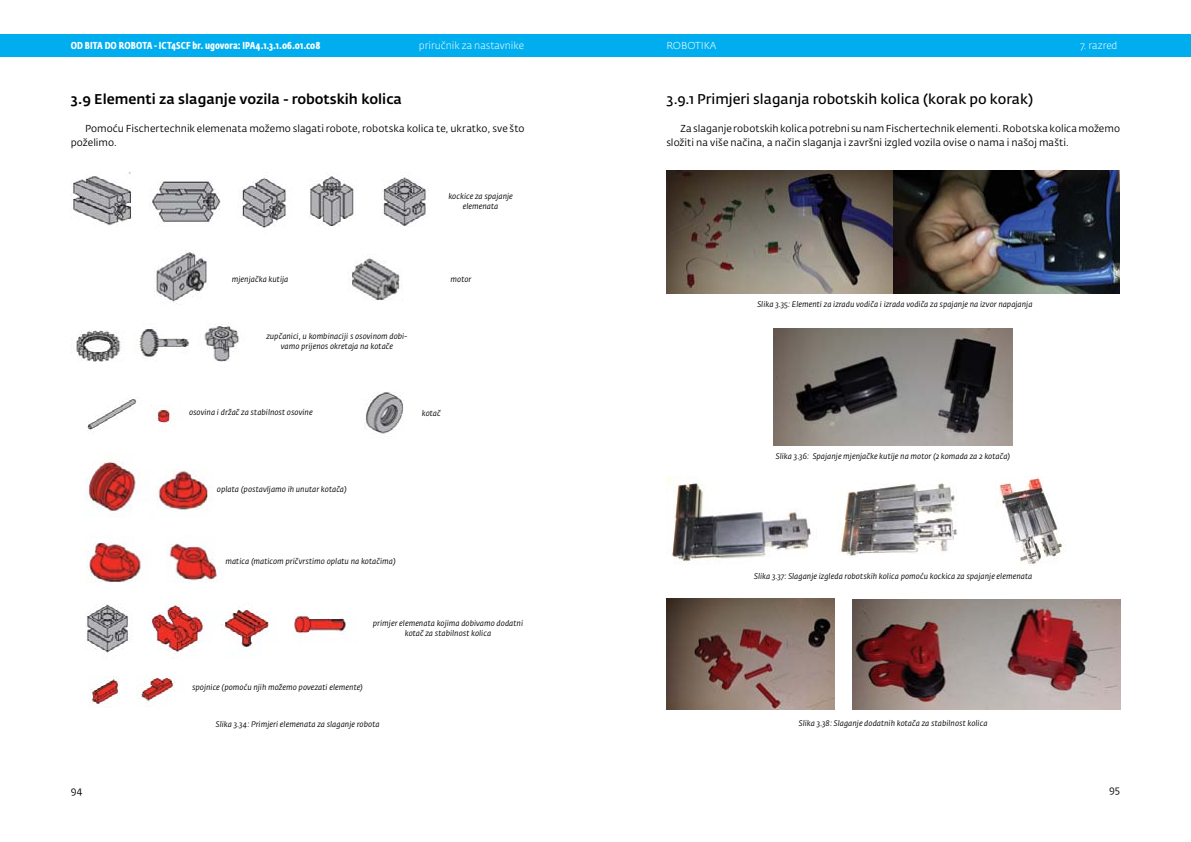
<style>
.page{position:relative;width:1191px;height:842px;background:#fff}
.page>*{position:absolute;margin:0;border:0;box-sizing:border-box;transform-origin:0 0}
.t1{font:14px "Fedra Sans Std";color:#000}
.t2{font:500 14px "Fedra Sans Std";color:#000}
.t3{font:10px/14px "Fedra Sans Std";color:#000}
.t4{font:700 10px "Fedra Sans Cond Std";letter-spacing:.005em;color:#fff}
.t5{font:300 10px "Fedra Sans Std";color:#fff}
.t6{font:italic 8px/10px "Fedra Sans Std";letter-spacing:.005em;color:#000;text-align:center}
</style>
<div class="page">
<div style="left:595px;top:34px;width:596px;height:23px;background:#00aeef"></div>
<div style="left:0;top:34px;width:595px;height:23px;background:#00aeef"></div>
<img style="left:154px;top:250px;width:53px;height:54px">
<img style="left:348px;top:258px;width:55px;height:43px">
<img style="left:364px;top:392px;width:40px;height:42px">
<img style="left:71px;top:171px;width:358px;height:57px">
<img style="left:76px;top:324px;width:163px;height:38px">
<img style="left:87px;top:397px;width:88px;height:34px">
<img style="left:84px;top:455px;width:129px;height:63px">
<img style="left:86px;top:542px;width:131px;height:41px">
<img style="left:85px;top:603px;width:264px;height:54px">
<img style="left:89px;top:676px;width:87px;height:32px">
<img style="left:666px;top:171px;width:453px;height:122px">
<img style="left:774px;top:329px;width:238px;height:116px">
<img style="left:666px;top:476px;width:145px;height:87px">
<img style="left:839px;top:483px;width:119px;height:73px">
<img style="left:995px;top:477px;width:70px;height:89px">
<img style="left:666px;top:599px;width:168px;height:110px">
<img style="left:852px;top:599px;width:268px;height:110px">
<p class="t4" style="left:71px;top:40px;width:251px">OD BITA DO ROBOTA - ICT4SCF br. ugovora: IPA4.1.3.1.06.01.c08</p>
<p class="t5" style="left:419px;top:40px;width:107px">priručnik za nastavnike</p>
<p class="t5" style="left:666px;top:40px;width:51px">ROBOTIKA</p>
<p class="t5" style="left:1080px;top:40px;width:39px">7. razred</p>
<h1 class="t2" style="left:71px;top:91px;width:333px">3.9 Elementi za slaganje vozila - robotskih kolica</h1>
<p class="t3" style="left:71px;top:122px;width:455px;text-indent:14px">Pomoću Fischertechnik elemenata možemo slagati robote, robotska kolica te, ukratko, sve što poželimo.</p>
<p class="t6" style="left:448px;top:191px;width:66px">kockice za spajanje elemenata</p>
<p class="t6" style="left:232px;top:274px;width:58px">mjenjačka kutija</p>
<p class="t6" style="left:450px;top:274px;width:22px">motor</p>
<p class="t6" style="left:266px;top:331px;width:142px">zupčanici, u kombinaciji s osovinom dobi&shy;vamo prijenos okretaja na kotače</p>
<p class="t6" style="left:189px;top:407px;width:125px">osovina i držač za stabilnost osovine</p>
<p class="t6" style="left:422px;top:408px;width:20px">kotač</p>
<p class="t6" style="left:217px;top:484px;width:131px">oplata (postavljamo ih unutar kotača)</p>
<p class="t6" style="left:225px;top:556px;width:171px">matica (maticom pričvrstimo oplatu na kotačima)</p>
<p class="t6" style="left:373px;top:619px;width:152px">primjer elemenata kojima dobivamo dodatni kotač za stabilnost kolica</p>
<p class="t6" style="left:192px;top:682px;width:172px">spojnice (pomoću njih možemo povezati elemente)</p>
<p class="t6" style="left:216px;top:719px;width:165px">Slika 3.34: Primjeri elemenata za slaganje robota</p>
<h1 class="t1" style="left:666px;top:91px;width:368px">3.9.1 Primjeri slaganja robotskih kolica (korak po korak)</h1>
<p class="t3" style="left:666px;top:122px;width:455px;text-indent:14px">Za slaganje robotskih kolica potrebni su nam Fischertechnik elementi. Robotska kolica možemo složiti na više načina, a način slaganja i završni izgled vozila ovise o nama i našoj mašti.</p>
<p class="t6" style="left:757px;top:299px;width:277px">Slika 3.35: Elementi za izradu vodiča i izrada vodiča za spajanje na izvor napajanja</p>
<p class="t6" style="left:776px;top:451px;width:235px">Slika 3.36: Spajanje mjenjačke kutije na motor (2 komada za 2 kotača)</p>
<p class="t6" style="left:754px;top:571px;width:280px">Slika 3.37: Slaganje izgleda robotskih kolica pomoću kockica za spajanje elemenata</p>
<p class="t6" style="left:799px;top:718px;width:190px">Slika 3.38: Slaganje dodatnih kotača za stabilnost kolica</p>
<p class="t3" style="left:71px;top:783px;width:13px">94</p>
<p class="t3" style="left:1109px;top:782px;width:13px">95</p>
</div>
